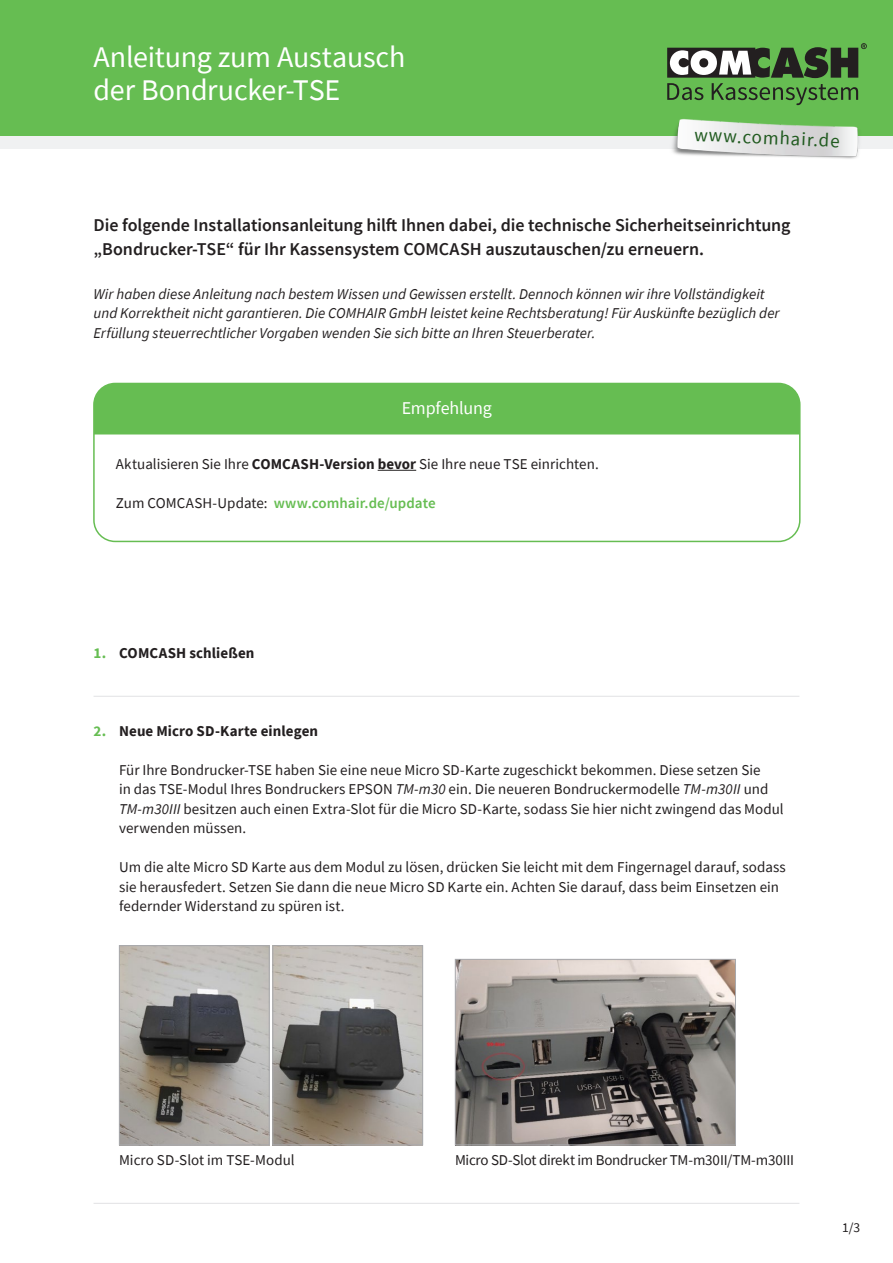
<style>
.page{position:relative;width:893px;height:1263px;background:#fff}
.page>*{position:absolute;margin:0;border:0;box-sizing:border-box;transform-origin:0 0}
.t1{font:30px/33px "Source Sans Pro";letter-spacing:-.01em;color:#fff}
.t2{font:18.9px "Source Sans Pro";color:#205a1f}
.t3{font:600 18px "Source Sans Pro";letter-spacing:-.005em;color:#231f20}
.t4{font:18px "Source Sans Pro";letter-spacing:-.01em;color:#fff}
.t5{font:15px "Source Sans Pro";color:#231f20}
.t6{font:italic 15px/19.5px "Source Sans Pro";color:#231f20}
.t7{font:15px "Source Sans Pro";letter-spacing:-.02em;color:#231f20}
.t8{font:700 15px "Source Sans Pro";letter-spacing:.005em;color:#231f20}
.t9{font:600 15px "Source Sans Pro";color:#66bd52}
.t10{font:13.5px "Source Sans Pro";color:#231f20}
.s1{font-weight:700}
.s2{font-weight:400;color:#231f20}
.s3{color:#66bd52}
.s4{font-style:italic}
</style>
<div class="page">
<div style="left:0;top:0;width:893px;height:136px;background:#66bd52"></div>
<div style="left:0;top:136px;width:893px;height:13px;background:#f0f1f2"></div>
<img style="left:672px;top:119px;width:187px;height:40px">
<svg style="left:667px;top:43px;width:200px;height:62px"></svg>
<hr style="left:94px;top:696px;width:705px;height:1px;background:#e1e2e4">
<img style="left:121px;top:947px;width:146px;height:196px">
<div style="left:119px;top:945px;width:150px;height:200px;border:1px solid #a8a9ad"></div>
<img style="left:274px;top:947px;width:147px;height:196px">
<div style="left:272px;top:945px;width:151px;height:200px;border:1px solid #a8a9ad"></div>
<img style="left:457px;top:961px;width:277px;height:182px">
<div style="left:455px;top:959px;width:281px;height:186px;border:1px solid #a8a9ad"></div>
<hr style="left:94px;top:1203px;width:705px;height:1px;background:#e1e2e4">
<div style="left:93px;top:383px;width:707px;height:159px;border:2px solid #66bd52;border-radius:21px"></div>
<div style="left:94px;top:383px;width:706px;height:51px;background:#66bd52"></div>
<hr style="left:378px;top:470px;width:38px;height:1px;background:#231f20">
<h1 class="t1" style="left:94px;top:41px;width:313px">Anleitung zum Austausch der Bondrucker-TSE</h1>
<p class="t2" style="left:695px;top:122px;width:147px;rotate:3deg">www.comhair.de</p>
<p class="t3" style="left:94px;top:214px;width:698px">Die folgende Installationsanleitung hilft Ihnen dabei, die technische Sicherheitseinrichtung</p>
<p class="t3" style="left:94px;top:238px;width:612px">„Bondrucker-TSE“ für Ihr Kassensystem COMCASH auszutauschen/zu erneuern.</p>
<p class="t6" style="left:94px;top:284px;width:673px">Wir haben diese Anleitung nach bestem Wissen und Gewissen erstellt. Dennoch können wir ihre Vollständigkeit</p>
<p class="t6" style="left:94px;top:303px;width:688px">und Korrektheit nicht garantieren. Die COMHAIR GmbH leistet keine Rechtsberatung! Für Auskünfte bezüglich der<br>Erfüllung steuerrechtlicher Vorgaben wenden Sie sich bitte an Ihren Steuerberater.</p>
<p class="t4" style="left:402px;top:397px;width:92px">Empfehlung</p>
<p class="t5" style="left:116px;top:454px;width:484px">Aktualisieren Sie Ihre <span class="s1">COMCASH-Version bevor</span> Sie Ihre neue TSE einrichten.</p>
<p class="t9" style="left:116px;top:493px;width:321px"><span class="s2">Zum COMCASH-Update:</span> www.comhair.de/update</p>
<p class="t8" style="left:94px;top:642px;width:162px"><span class="s3">1.</span> COMCASH schließen</p>
<p class="t8" style="left:94px;top:720px;width:226px"><span class="s3">2.</span> Neue Micro SD-Karte einlegen</p>
<p class="t5" style="left:119px;top:760px;width:643px">Für Ihre Bondrucker-TSE haben Sie eine neue Micro SD-Karte zugeschickt bekommen. Diese setzen Sie</p>
<p class="t5" style="left:119px;top:780px;width:651px">in das TSE-Modul Ihres Bondruckers EPSON <span class="s4">TM-m30</span> ein. Die neueren Bondruckermodelle <span class="s4">TM-m30II</span> und</p>
<p class="t5" style="left:119px;top:799px;width:666px"><span class="s4">TM-m30III</span> besitzen auch einen Extra-Slot für die Micro SD-Karte, sodass Sie hier nicht zwingend das Modul</p>
<p class="t5" style="left:119px;top:819px;width:129px">verwenden müssen.</p>
<p class="t5" style="left:119px;top:858px;width:668px">Um die alte Micro SD Karte aus dem Modul zu lösen, drücken Sie leicht mit dem Fingernagel darauf, sodass</p>
<p class="t5" style="left:119px;top:877px;width:661px">sie herausfedert. Setzen Sie dann die neue Micro SD Karte ein. Achten Sie darauf, dass beim Einsetzen ein</p>
<p class="t5" style="left:119px;top:897px;width:227px">federnder Widerstand zu spüren ist.</p>
<p class="t5" style="left:119px;top:1150px;width:177px">Micro SD-Slot im TSE-Modul</p>
<p class="t7" style="left:455px;top:1150px;width:341px">Micro SD-Slot direkt im Bondrucker TM-m30II/TM-m30III</p>
<p class="t10" style="left:842px;top:1218px;width:20px">1/3</p>
</div>
